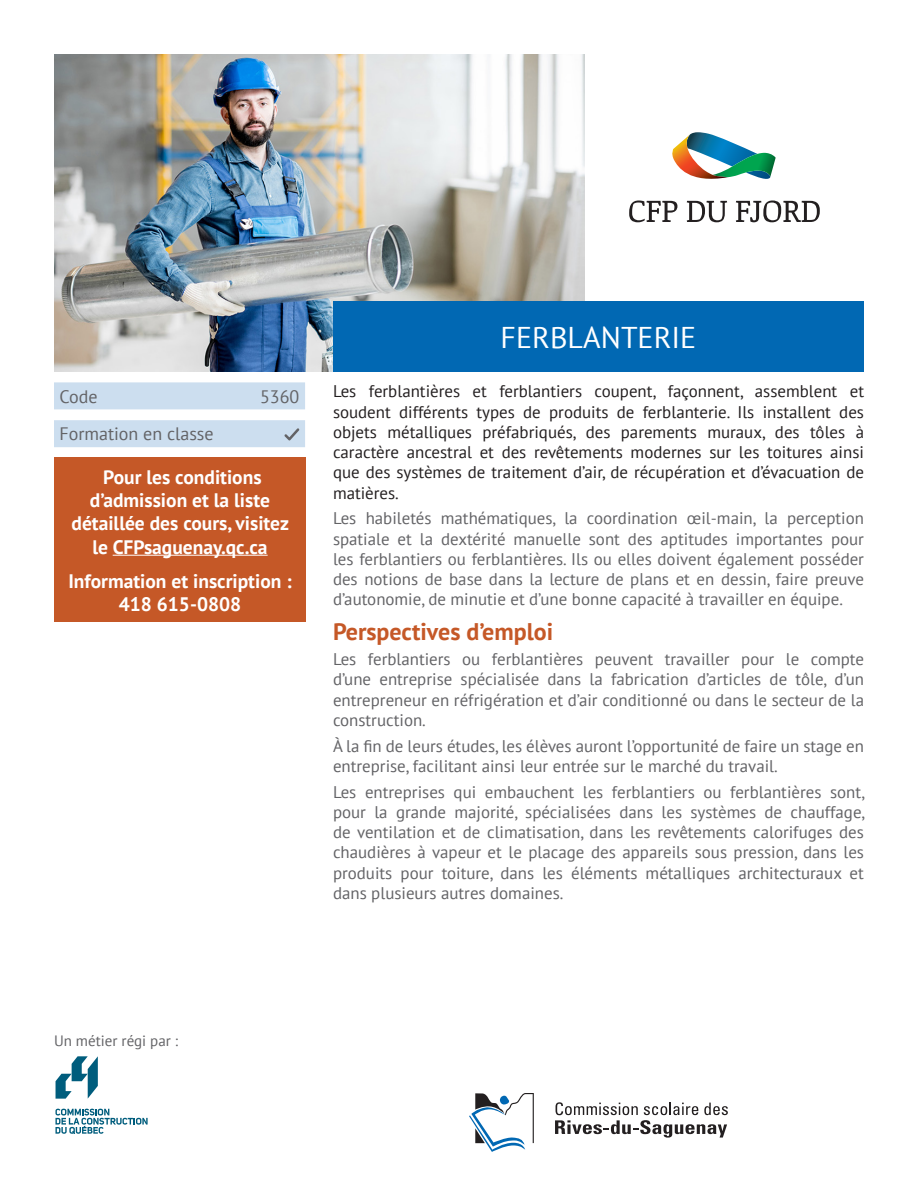
<style>
.page{position:relative;width:918px;height:1188px;background:#fff}
.page>*{position:absolute;margin:0;border:0;box-sizing:border-box;transform-origin:0 0}
.Titre_programme_2{font:30px "PT Sans";color:#fff}
.Perspectives{font:700 24px "PT Sans";color:#c55827}
.t1{font:700 19.5px/23.4px "PT Sans";color:#fff;text-align:center}
.t2{font:18px "PT Sans";color:#636366}
.Para_2{font:16.8px/20.2px "PT Sans";color:#636366;text-align:justify}
.Para_1{font:16.8px/20.2px "PT Sans";color:#231f20;text-align:justify}
.t3{font:15px "PT Sans";color:#636366}
</style>
<div class="page">
<img style="left:54px;top:54px;width:531px;height:318px">
<div style="left:54px;top:382px;width:251px;height:27px;background:#ccdeef"></div>
<div style="left:54px;top:420px;width:251px;height:27px;background:#ccdeef"></div>
<svg style="left:284px;top:428px;width:15px;height:12px"></svg>
<div style="left:54px;top:458px;width:252px;height:164px;background:#c55827"></div>
<hr style="left:113px;top:555px;width:155px;height:1px;background:#fff">
<svg style="left:555px;top:1102px;width:173px;height:36px"></svg>
<svg style="left:469px;top:1093px;width:65px;height:59px"></svg>
<svg style="left:629px;top:200px;width:48px;height:22px"></svg>
<svg style="left:687px;top:201px;width:40px;height:21px"></svg>
<svg style="left:736px;top:200px;width:84px;height:22px"></svg>
<svg style="left:672px;top:132px;width:104px;height:47px"></svg>
<div style="left:333px;top:301px;width:531px;height:71px;background:#0168b3"></div>
<svg style="left:56px;top:1056px;width:42px;height:43px"></svg>
<svg style="left:55px;top:1109px;width:93px;height:25px"></svg>
<p class="t2" style="left:59px;top:385px;width:40px">Code</p>
<p class="t2" style="left:260px;top:385px;width:41px">5360</p>
<p class="t2" style="left:59px;top:423px;width:156px">Formation en classe</p>
<p class="t1" style="left:72px;top:465px;width:219px">Pour les conditions d’admission et la liste détaillée des cours, visitez le CFPsaguenay.qc.ca</p>
<p class="t1" style="left:68px;top:569px;width:225px">Information et inscription :<br>418 615-0808</p>
<p class="Titre_programme_2" style="left:501px;top:318px;width:197px">FERBLANTERIE</p>
<p class="Para_1" style="left:333px;top:381px;width:533px">Les ferblantières et ferblantiers coupent, façonnent, assemblent et soudent différents types de produits de ferblanterie. Ils installent des objets métalliques préfabriqués, des parements muraux, des tôles à caractère ancestral et des revêtements modernes sur les toitures ainsi que des systèmes de traitement d’air, de récupération et d’évacuation de matières.</p>
<p class="Para_2" style="left:333px;top:508px;width:533px">Les habiletés mathématiques, la coordination œil-main, la perception spatiale et la dextérité manuelle sont des aptitudes importantes pour les ferblantiers ou ferblantières. Ils ou elles doivent également posséder des notions de base dans la lecture de plans et en dessin, faire preuve d’autonomie, de minutie et d’une bonne capacité à travailler en équipe.</p>
<p class="Perspectives" style="left:333px;top:615px;width:222px">Perspectives d’emploi</p>
<p class="Para_2" style="left:333px;top:649px;width:533px">Les ferblantiers ou ferblantières peuvent travailler pour le compte d’une entreprise spécialisée dans la fabrication d’articles de tôle, d’un entrepreneur en réfrigération et d’air conditionné ou dans le secteur de la construction.</p>
<p class="Para_2" style="left:333px;top:735px;width:533px">À la fin de leurs études, les élèves auront l’opportunité de faire un stage en entreprise, facilitant ainsi leur entrée sur le marché du travail.</p>
<p class="Para_2" style="left:333px;top:781px;width:534px">Les entreprises qui embauchent les ferblantiers ou ferblantières sont, pour la grande majorité, spécialisées dans les systèmes de chauffage, de ventilation et de climatisation, dans les revêtements calorifuges des chaudières à vapeur et le placage des appareils sous pression, dans les produits pour toiture, dans les éléments métalliques architecturaux et dans plusieurs autres domaines.</p>
<p class="t3" style="left:54px;top:1031px;width:126px">Un métier régi par :</p>
</div>
